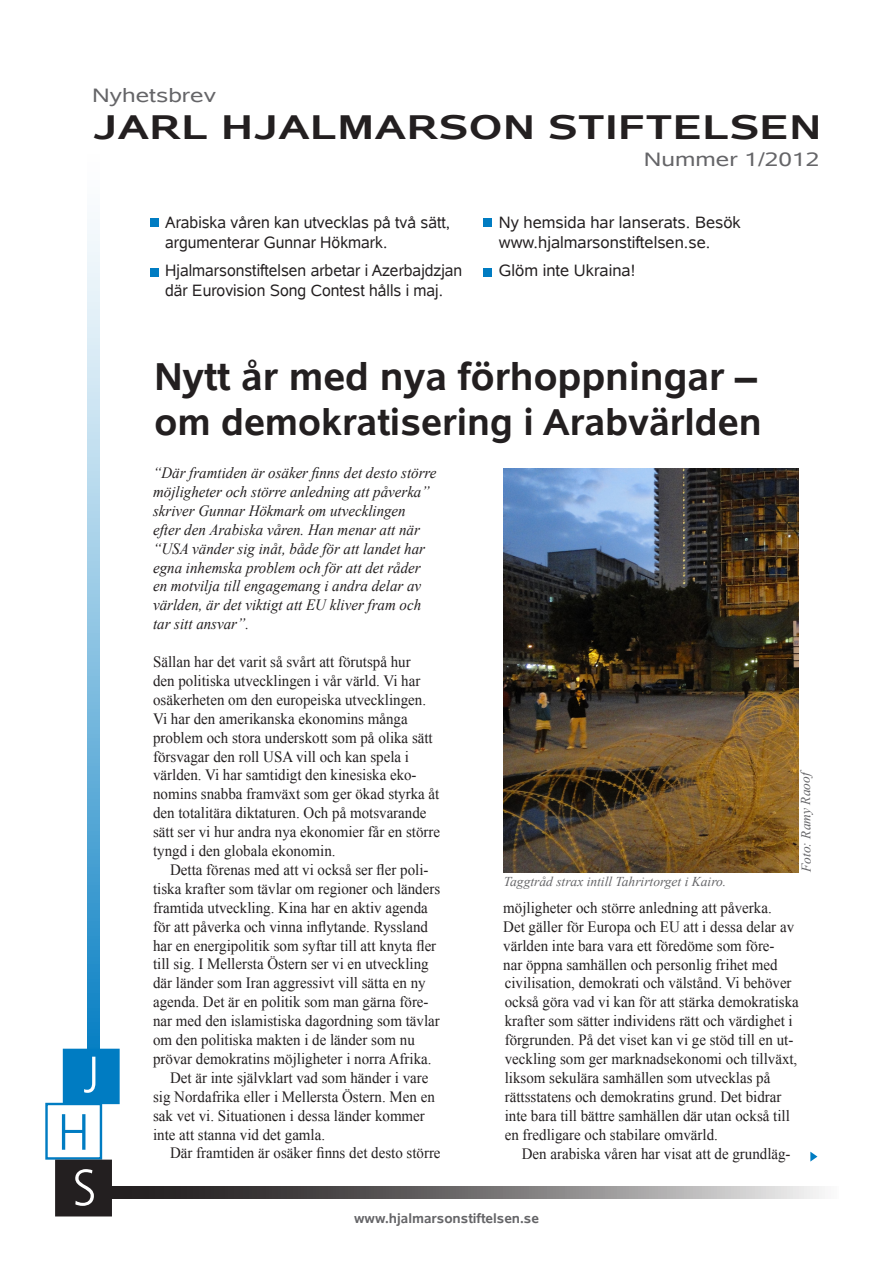
<style>
.page{position:relative;width:893px;height:1263px;background:#fff}
.page>*{position:absolute;margin:0;border:0;box-sizing:border-box;transform-origin:0 0}
.t1{font:700 39px "Albany AMT";color:#231f20}
.t2{font:700 37.5px "Albany AMT";color:#231f20}
.t3{font:700 34.5px "Albany AMT";letter-spacing:.02em;color:#231f20;scale:1.25 1}
.Subhead{font:19.5px "Albany AMT";color:#656568;scale:1.26 1}
.t4{font:16.5px/19.8px "Albany AMT";color:#231f20;scale:.95 1}
.t5{font:16.5px/19.8px "Albany AMT";color:#231f20}
.t6{font:15.75px/18.9px "Times New Roman";color:#231f20;scale:.95 1}
.t7{font:italic 15.75px/18.9px "Times New Roman";color:#231f20;scale:.95 1}
.t8{font:italic 13.5px "Times New Roman";color:#656568}
.Subhead-2{font:700 13.5px "Albany AMT";color:#656568}
</style>
<div class="page">
<svg style="left:87px;top:223px;width:13px;height:826px;background:#88c1e2"></svg>
<svg style="left:112px;top:1186px;width:710px;height:12px;background:#777575"></svg>
<div style="left:150px;top:218px;width:9px;height:9px;background:#007cc2"></div>
<div style="left:150px;top:268px;width:9px;height:9px;background:#007cc2"></div>
<div style="left:45px;top:1103px;width:57px;height:57px;border:2px solid #007cc2"></div>
<div style="left:56px;top:1161px;width:55px;height:54px;background:#231f20"></div>
<div style="left:55px;top:1159px;width:57px;height:57px;border:2px solid #231f20"></div>
<div style="left:63px;top:1049px;width:56px;height:54px;background:#007cc2"></div>
<div style="left:63px;top:1049px;width:57px;height:55px;border:2px solid #007cc2"></div>
<svg style="left:84px;top:1057px;width:11px;height:36px"></svg>
<svg style="left:62px;top:1114px;width:23px;height:36px"></svg>
<svg style="left:75px;top:1169px;width:19px;height:37px"></svg>
<svg style="left:810px;top:1151px;width:7px;height:10px"></svg>
<div style="left:484px;top:218px;width:8px;height:9px;background:#007cc2"></div>
<div style="left:484px;top:268px;width:8px;height:9px;background:#007cc2"></div>
<img style="left:504px;top:468px;width:295px;height:404px">
<p class="Subhead" style="left:92px;top:82px;width:100px">Nyhetsbrev</p>
<p class="t3" style="left:93px;top:103px;width:584px">JARL HJALMARSON STIFTELSEN</p>
<p class="Subhead" style="left:644px;top:145px;width:141px">Nummer 1/2012</p>
<p class="t4" style="left:165px;top:212px;width:301px">Arabiska våren kan utvecklas på två sätt, argumenterar Gunnar Hökmark.</p>
<p class="t4" style="left:165px;top:260px;width:314px">Hjalmarsonstiftelsen arbetar i Azerbajdzjan där Eurovision Song Contest hålls i maj.</p>
<p class="t5" style="left:499px;top:212px;width:244px">Ny hemsida har lanserats. Besök www.hjalmarsonstiftelsen.se.</p>
<p class="t5" style="left:499px;top:260px;width:138px">Glöm inte Ukraina!</p>
<p class="t1" style="left:154px;top:349px;width:604px">Nytt år med nya förhoppningar –</p>
<p class="t2" style="left:154px;top:396px;width:609px">om demokratisering i Arabvärlden</p>
<p class="t7" style="left:153px;top:463px;width:300px">“Där framtiden är osäker finns det desto större möjligheter och större anledning att påverka” skriver Gunnar Hökmark om utvecklingen efter den Arabiska våren. Han menar att när “USA vänder sig inåt, både för att landet har egna inhemska problem och för att det råder en motvilja till engagemang i andra delar av världen, är det viktigt att EU kliver fram och tar sitt ansvar”.</p>
<p class="t6" style="left:153px;top:652px;width:304px">Sällan har det varit så svårt att förutspå hur<br>den politiska utvecklingen i vår värld. Vi har osäkerheten om den europeiska utvecklingen.<br>Vi har den amerikanska ekonomins många problem och stora underskott som på olika sätt försvagar den roll USA vill och kan spela i världen. Vi har samtidigt den kinesiska eko&shy;nomins snabba framväxt som ger ökad styrka åt den totalitära diktaturen. Och på motsvarande sätt ser vi hur andra nya ekonomier får en större tyngd i den globala ekonomin.</p>
<p class="t6" style="left:153px;top:860px;width:304px;text-indent:17px">Detta förenas med att vi också ser fler poli&shy;tiska krafter som tävlar om regioner och länders framtida utveckling. Kina har en aktiv agenda för att påverka och vinna inflytande. Ryssland har en energipolitik som syftar till att knyta fler till sig. I Mellersta Östern ser vi en utveckling där länder som Iran aggressivt vill sätta en ny agenda. Det är en politik som man gärna före&shy;nar med den islamistiska dagordning som tävlar om den politiska makten i de länder som nu prövar demokratins möjligheter i norra Afrika.</p>
<p class="t6" style="left:153px;top:1068px;width:298px;text-indent:17px">Det är inte självklart vad som händer i vare sig Nordafrika eller i Mellersta Östern. Men en sak vet vi. Situationen i dessa länder kommer inte att stanna vid det gamla.</p>
<p class="t6" style="left:170px;top:1143px;width:286px">Där framtiden är osäker finns det desto större</p>
<p class="t8" style="left:504px;top:872px;width:224px">Taggtråd strax intill Tahrirtorget i Kairo.</p>
<p class="t8" style="left:796px;top:872px;width:106px;rotate:-90deg">Foto: Ramy Raoof</p>
<p class="t6" style="left:503px;top:898px;width:313px">möjligheter och större anledning att påverka.<br>Det gäller för Europa och EU att i dessa delar av världen inte bara vara ett föredöme som före-<br>nar öppna samhällen och personlig frihet med civilisation, demokrati och välstånd. Vi behöver också göra vad vi kan för att stärka demokratiska krafter som sätter individens rätt och värdighet i förgrunden. På det viset kan vi ge stöd till en ut&shy;veckling som ger marknadsekonomi och tillväxt, liksom sekulära samhällen som utvecklas på rättsstatens och demokratins grund. Det bidrar inte bara till bättre samhällen där utan också till en fredligare och stabilare omvärld.</p>
<p class="t6" style="left:522px;top:1143px;width:284px">Den arabiska våren har visat att de grundläg-</p>
<p class="Subhead-2" style="left:354px;top:1209px;width:186px">www.hjalmarsonstiftelsen.se</p>
</div>
